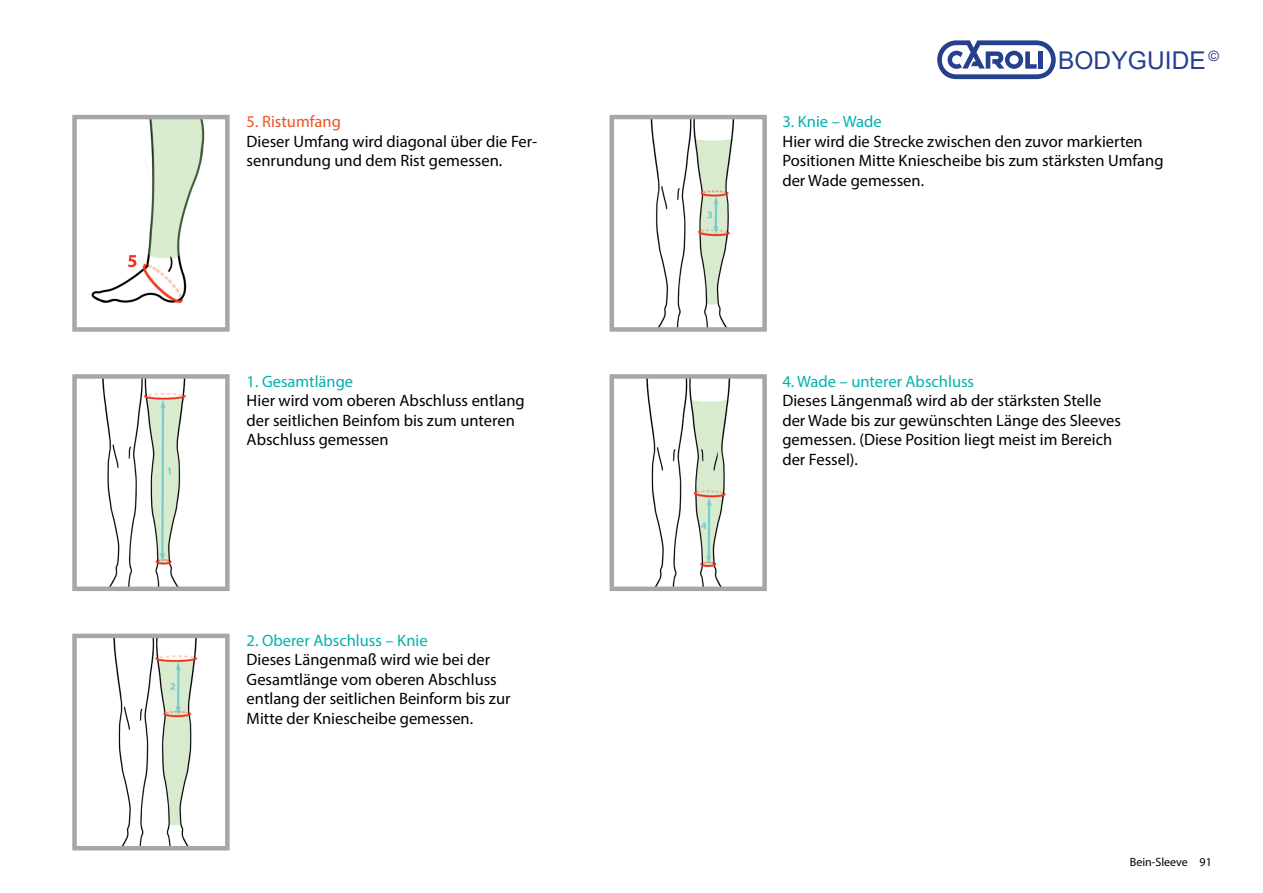
<style>
.page{position:relative;width:1263px;height:893px;background:#fff}
.page>*{position:absolute;margin:0;border:0;box-sizing:border-box;transform-origin:0 0}
.t1{font:24.45px "Arial";letter-spacing:.005em;color:#25408f}
.t2{font:16.5px/19.5px "Myriad Pro";color:#000}
.t3{font:16.5px "Myriad Pro";color:#00b2ad}
.t4{font:16.5px "Myriad Pro";color:#f05123}
.t5{font:12px "Myriad Pro";color:#000}
</style>
<div class="page">
<svg style="left:937px;top:40px;width:119px;height:39px"></svg>
<img style="left:102px;top:379px;width:84px;height:207px">
<div style="left:72px;top:374px;width:158px;height:217px;border:4px solid #a5a8a9"></div>
<img style="left:646px;top:379px;width:85px;height:207px">
<div style="left:609px;top:374px;width:158px;height:217px;border:4px solid #a5a8a9"></div>
<img style="left:91px;top:120px;width:114px;height:184px">
<div style="left:72px;top:115px;width:158px;height:217px;border:4px solid #a5a8a9"></div>
<img style="left:650px;top:120px;width:85px;height:207px">
<div style="left:609px;top:115px;width:158px;height:217px;border:4px solid #a5a8a9"></div>
<img style="left:113px;top:639px;width:85px;height:206px">
<div style="left:72px;top:634px;width:158px;height:216px;border:4px solid #a5a8a9"></div>
<p class="t4" style="left:247px;top:111px;width:96px">5. Ristumfang</p>
<p class="t2" style="left:247px;top:131px;width:292px">Dieser Umfang wird diagonal über die Fer&shy;senrundung und dem Rist gemessen.</p>
<p class="t3" style="left:247px;top:371px;width:108px">1. Gesamtlänge</p>
<p class="t2" style="left:247px;top:391px;width:280px">Hier wird vom oberen Abschluss entlang der seitlichen Beinfom bis zum unteren<br>Abschluss gemessen</p>
<p class="t3" style="left:247px;top:630px;width:183px">2. Oberer Abschluss – Knie</p>
<p class="t2" style="left:247px;top:650px;width:265px">Dieses Längenmaß wird wie bei der Gesamtlänge vom oberen Abschluss entlang der seitlichen Beinform bis zur Mitte der Kniescheibe gemessen.</p>
<h1 class="t1" style="left:1058px;top:43px;width:163px">BODYGUIDE <sup>©</sup></h1>
<p class="t3" style="left:782px;top:111px;width:101px">3. Knie – Wade</p>
<p class="t2" style="left:782px;top:131px;width:383px">Hier wird die Strecke zwischen den zuvor markierten<br>Positionen Mitte Kniescheibe bis zum stärksten Umfang der Wade gemessen.</p>
<p class="t3" style="left:782px;top:371px;width:193px">4. Wade – unterer Abschluss</p>
<p class="t2" style="left:782px;top:391px;width:340px">Dieses Längenmaß wird ab der stärksten Stelle der Wade bis zur gewünschten Länge des Sleeves gemessen. (Diese Position liegt meist im Bereich der Fessel).</p>
<p class="t5" style="left:1130px;top:855px;width:60px">Bein-Sleeve</p>
<p class="t5" style="left:1199px;top:854px;width:14px">91</p>
</div>
